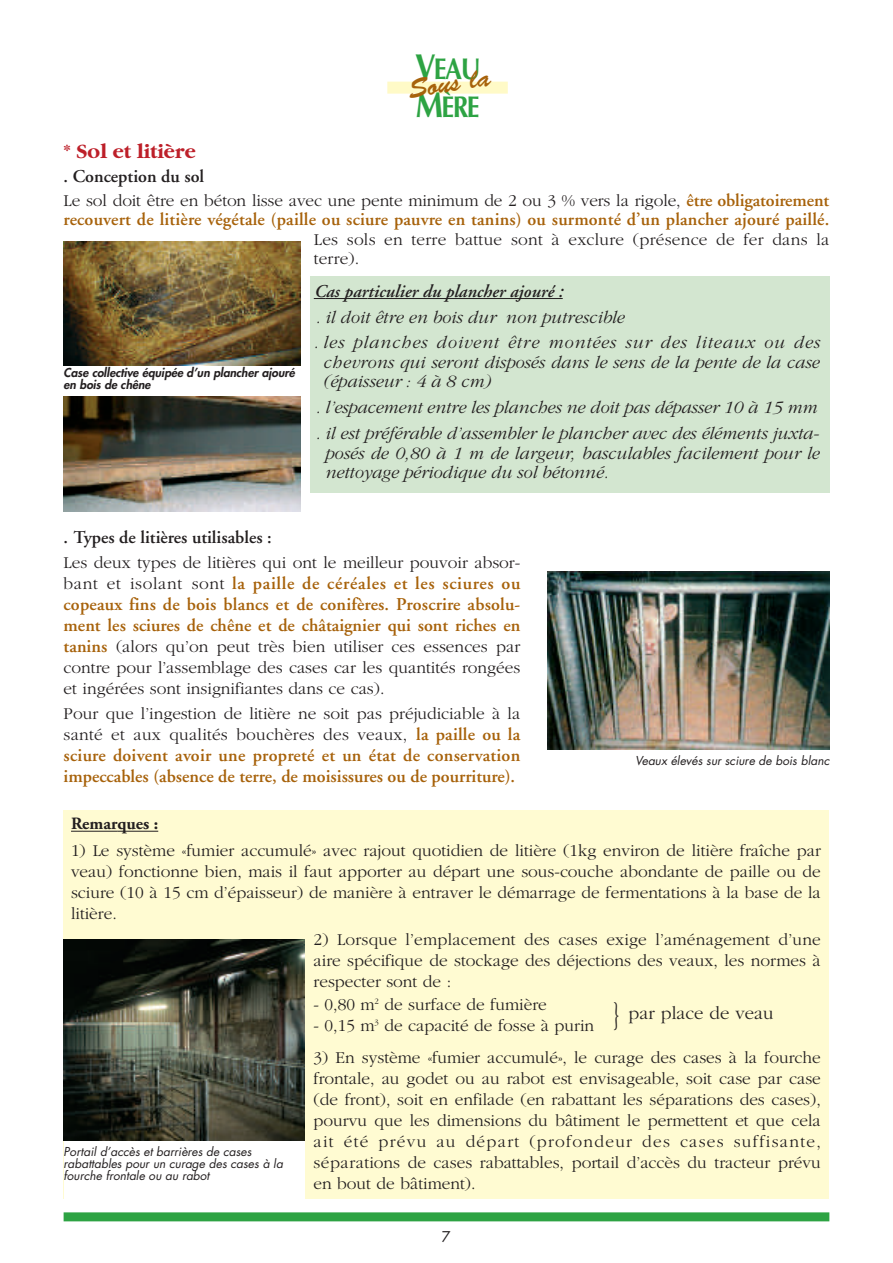
<style>
.page{position:relative;width:893px;height:1263px;background:#fff}
.page>*{position:absolute;margin:0;border:0;box-sizing:border-box;transform-origin:0 0}
.t1{font:33px "Adobe Garamond";color:#231f20;scale:.6 1}
.t2{font:700 30px/37.5px "Optima";letter-spacing:-.055em;color:#2da343;scale:.85 1}
.t3{font:27px "Brush Script";color:#a7620b}
.t4{font:700 21px "Garamond";color:#bd1f29}
.t5{font:300 18.75px "Garamond";color:#231f20}
.t6{font:600 18px/21px "Adobe Garamond";letter-spacing:.01em;color:#a7620b;text-align:justify}
.t7{font:italic 300 18px/19.5px "Garamond";color:#231f20}
.t8{font:italic 300 18px/26px "Garamond";letter-spacing:.05em;color:#231f20}
.t9{font:600 18px "Adobe Garamond";color:#231f20}
.t10{font:italic 600 18px "Adobe Garamond";color:#231f20}
.t11{font:300 17.25px/21px "Garamond";color:#231f20;text-align:justify}
.t12{font:700 17.25px "Adobe Garamond";color:#231f20}
.t13{font:italic 14.4px "Futura";color:#231f20}
.t14{font:italic 12px/12px "Futura";color:#231f20}
.t15{font:italic 800 12px/12px "Futura";color:#231f20}
.s1{font-size:36px}
.s2{font-family:"Adobe Garamond";font-weight:600;font-size:18px;color:#a7620b}
.s3{font-family:"Garamond";font-weight:300;font-size:17.25px;color:#231f20}
</style>
<div class="page">
<div style="left:310px;top:276px;width:519px;height:217px;background:#d3e6d0"></div>
<hr style="left:325px;top:298px;width:42px;height:1px;background:#231f20">
<hr style="left:367px;top:298px;width:195px;height:1px;background:#231f20">
<div style="left:387px;top:82px;width:121px;height:12px;background:#fffac7"></div>
<div style="left:64px;top:1212px;width:765px;height:9px;background:#2da343"></div>
<img style="left:64px;top:241px;width:236px;height:125px">
<img style="left:64px;top:397px;width:236px;height:114px">
<img style="left:547px;top:571px;width:282px;height:178px">
<div style="left:64px;top:810px;width:765px;height:389px;background:#fffbd2"></div>
<hr style="left:82px;top:831px;width:35px;height:1px;background:#231f20">
<hr style="left:117px;top:831px;width:41px;height:1px;background:#231f20">
<div style="left:64px;top:1140px;width:240px;height:59px;background:#fff"></div>
<img style="left:64px;top:939px;width:240px;height:201px">
<h2 class="t2" style="left:415px;top:53px;width:79px"><span class="s1">V</span>EAU<br><span class="s1">M</span>ÈRE</h2>
<h3 class="t3" style="left:407px;top:82px;width:84px;rotate:-9deg">Sous la</h3>
<p class="t4" style="left:64px;top:143px;width:134px">* Sol et litière</p>
<p class="t9" style="left:64px;top:169px;width:142px">. Conception du sol</p>
<p class="t11" style="left:64px;top:191px;width:767px">Le sol doit être en béton lisse avec une pente minimum de 2 ou 3 % vers la rigole, <span class="s2">être obligatoirement</span></p>
<p class="t6" style="left:64px;top:211px;width:767px">recouvert de litière végétale (paille ou sciure pauvre en tanins) ou surmonté d’un plancher ajouré paillé.</p>
<p class="t11" style="left:314px;top:231px;width:517px;line-height:19.5px">Les sols en terre battue sont à exclure (présence de fer dans la terre).</p>
<p class="t10" style="left:314px;top:284px;width:250px">Cas particulier du plancher ajouré :</p>
<p class="t8" style="left:314px;top:305px;width:508px">. il doit être en bois dur non putrescible<br>. les planches doivent être montées sur des liteaux ou des</p>
<p class="t7" style="left:323px;top:354px;width:498px">chevrons qui seront disposés dans le sens de la pente de la case (épaisseur : 4 à 8 cm)</p>
<p class="t7" style="left:316px;top:396px;width:504px;line-height:26px">. l’espacement entre les planches ne doit pas dépasser 10 à 15 mm . il est préférable d’assembler le plancher avec des éléments juxta-</p>
<p class="t7" style="left:325px;top:445px;width:495px">posés de 0,80 à 1 m de largeur, basculables facilement pour le nettoyage périodique du sol bétonné.</p>
<p class="t15" style="left:64px;top:368px;width:235px">Case collective équipée d’un plancher ajouré en bois de chêne</p>
<p class="t9" style="left:64px;top:530px;width:210px">. Types de litières utilisables :</p>
<p class="t11" style="left:64px;top:554px;width:458px">Les deux types de litières qui ont le meilleur pouvoir absor-</p>
<p class="t6" style="left:64px;top:575px;width:458px"><span class="s3">bant et isolant sont</span> la paille de céréales et les sciures ou copeaux fins de bois blancs et de conifères. Proscrire absolu&shy;ment les sciures de chêne et de châtaignier qui sont riches en</p>
<p class="t11" style="left:64px;top:638px;width:458px"><span class="s2">tanins</span> (alors qu’on peut très bien utiliser ces essences par contre pour l’assemblage des cases car les quantités rongées et ingérées sont insignifiantes dans ce cas).</p>
<p class="t11" style="left:64px;top:705px;width:458px">Pour que l’ingestion de litière ne soit pas préjudiciable à la santé et aux qualités bouchères des veaux, <span class="s2">la paille ou la</span></p>
<p class="t6" style="left:64px;top:747px;width:458px">sciure doivent avoir une propreté et un état de conservation impeccables (absence de terre, de moisissures ou de pourriture).</p>
<p class="t14" style="left:635px;top:756px;width:196px">Veaux élevés sur sciure de bois blanc</p>
<p class="t12" style="left:71px;top:817px;width:89px">Remarques :</p>
<p class="t11" style="left:71px;top:842px;width:751px">1) Le système «fumier accumulé» avec rajout quotidien de litière (1kg environ de litière fraîche par veau) fonctionne bien, mais il faut apporter au départ une sous-couche abondante de paille ou de sciure (10 à 15 cm d’épaisseur) de manière à entraver le démarrage de fermentations à la base de la litière.</p>
<p class="t11" style="left:313px;top:930px;width:509px">2) Lorsque l’emplacement des cases exige l’aménagement d’une aire spécifique de stockage des déjections des veaux, les normes à respecter sont de :</p>
<p class="t11" style="left:313px;top:995px;width:235px">- 0,80 m<sup>2</sup> de surface de fumière</p>
<p class="t11" style="left:313px;top:1016px;width:282px">- 0,15 m<sup>3</sup> de capacité de fosse à purin</p>
<p class="t11" style="left:313px;top:1048px;width:509px">3) En système «fumier accumulé», le curage des cases à la fourche frontale, au godet ou au rabot est envisageable, soit case par case (de front), soit en enfilade (en rabattant les séparations des cases), pourvu que les dimensions du bâtiment le permettent et que cela ait été prévu au départ (profondeur des cases suffisante, séparations de cases rabattables, portail d’accès du tracteur prévu en bout de bâtiment).</p>
<h1 class="t1" style="left:613px;top:1001px;width:12px">}</h1>
<p class="t5" style="left:628px;top:1006px;width:147px">par place de veau</p>
<p class="t14" style="left:64px;top:1147px;width:221px">Portail d’accès et barrières de cases rabattables pour un curage des cases à la fourche frontale ou au rabot</p>
<p class="t13" style="left:442px;top:1230px;width:10px">7</p>
</div>
